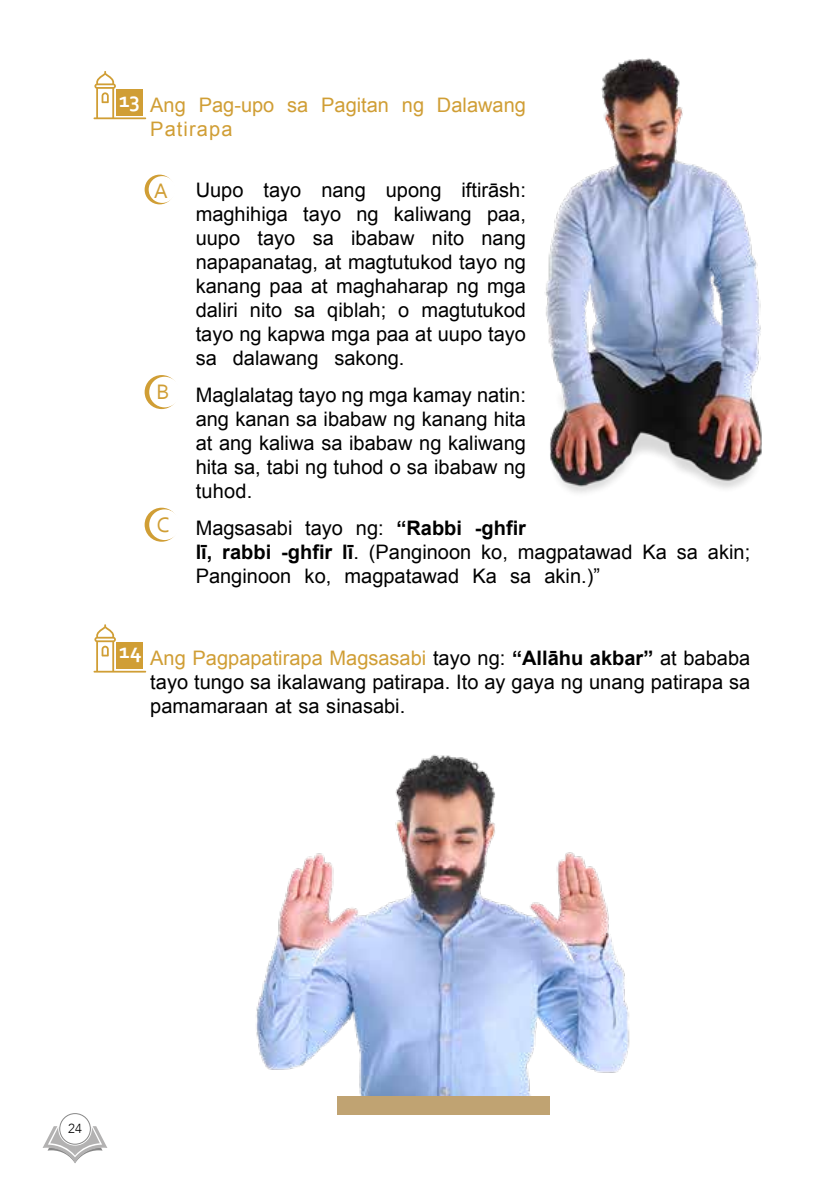
<style>
.page{position:relative;width:840px;height:1191px;background:#fff}
.page>*{position:absolute;margin:0;border:0;box-sizing:border-box;transform-origin:0 0}
.t1{font:22px "Corbel";color:#d09e35}
.t2{font:20px/24px "Arial";color:#000;text-align:justify}
.t3{font:20px/24px "Arial";color:#d09e35}
.t4{font:300 13.2px "Avenir";color:#000}
.s1{font-family:"Corbel";font-size:22px;color:#d09e35}
.s2{font-weight:700}
.s3{color:#d09e35}
</style>
<div class="page">
<svg style="left:93px;top:71px;width:53px;height:48px"></svg>
<div style="left:116px;top:90px;width:27px;height:26px;background:#d09e35"></div>
<svg style="left:144px;top:175px;width:30px;height:29px"></svg>
<div style="left:149px;top:176px;width:26px;height:27px;background:#fff;border-radius:50%"></div>
<svg style="left:144px;top:375px;width:34px;height:34px"></svg>
<div style="left:149px;top:377px;width:31px;height:30px;background:#fff;border-radius:50%"></div>
<svg style="left:144px;top:508px;width:34px;height:34px"></svg>
<div style="left:149px;top:509px;width:31px;height:31px;background:#fff;border-radius:50%"></div>
<svg style="left:93px;top:624px;width:53px;height:48px"></svg>
<div style="left:116px;top:643px;width:27px;height:26px;background:#d09e35"></div>
<img style="left:545px;top:58px;width:217px;height:435px">
<img style="left:256px;top:754px;width:374px;height:345px">
<div style="left:337px;top:1096px;width:212px;height:18px;background:#c0a372"></div>
<svg style="left:43px;top:1126px;width:64px;height:37px"></svg>
<div style="left:60px;top:1113px;width:30px;height:31px;background:#fff;border-radius:50%"></div>
<div style="left:59px;top:1113px;width:31px;height:31px;border:1px solid #878787;border-radius:50%"></div>
<p class="t3" style="left:150px;top:93px;width:377px;text-indent:-31px"><sup>13</sup> Ang Pag-upo sa Pagitan ng Dalawang<br>Patirapa</p>
<p class="t1" style="left:154px;top:177px;width:15px">A</p>
<p class="t2" style="left:195px;top:178px;width:331px">Uupo tayo nang upong iftirāsh: maghihiga tayo ng kaliwang paa, uupo tayo sa ibabaw nito nang napapanatag, at magtutukod tayo ng kanang paa at maghaharap ng mga daliri nito sa qiblah; o magtutukod tayo ng kapwa mga paa at uupo tayo sa dalawang sakong.</p>
<p class="t2" style="left:195px;top:383px;width:331px;text-indent:-39px"><span class="s1">B</span> Maglalatag tayo ng mga kamay natin: ang kanan sa ibabaw ng kanang hita at ang kaliwa sa ibabaw ng kaliwang hita sa, tabi ng tuhod o sa ibabaw ng tuhod.</p>
<p class="t2" style="left:195px;top:516px;width:555px;text-align:left;text-indent:-39px"><span class="s1">C</span> Magsasabi tayo ng: <span class="s2">“Rabbi -ghfir<br>lī, rabbi -ghfir lī</span>. (Panginoon ko, magpatawad Ka sa akin;<br>Panginoon ko, magpatawad Ka sa akin.)”</p>
<p class="t2" style="left:150px;top:646px;width:601px;text-indent:-31px"><sup>14</sup> <span class="s3">Ang Pagpapatirapa Magsasabi</span> tayo ng: <span class="s2">“Allāhu akbar”</span> at bababa tayo tungo sa ikalawang patirapa. Ito ay gaya ng unang patirapa sa pamamaraan at sa sinasabi.</p>
<p class="t4" style="left:68px;top:1120px;width:15px">24</p>
</div>
